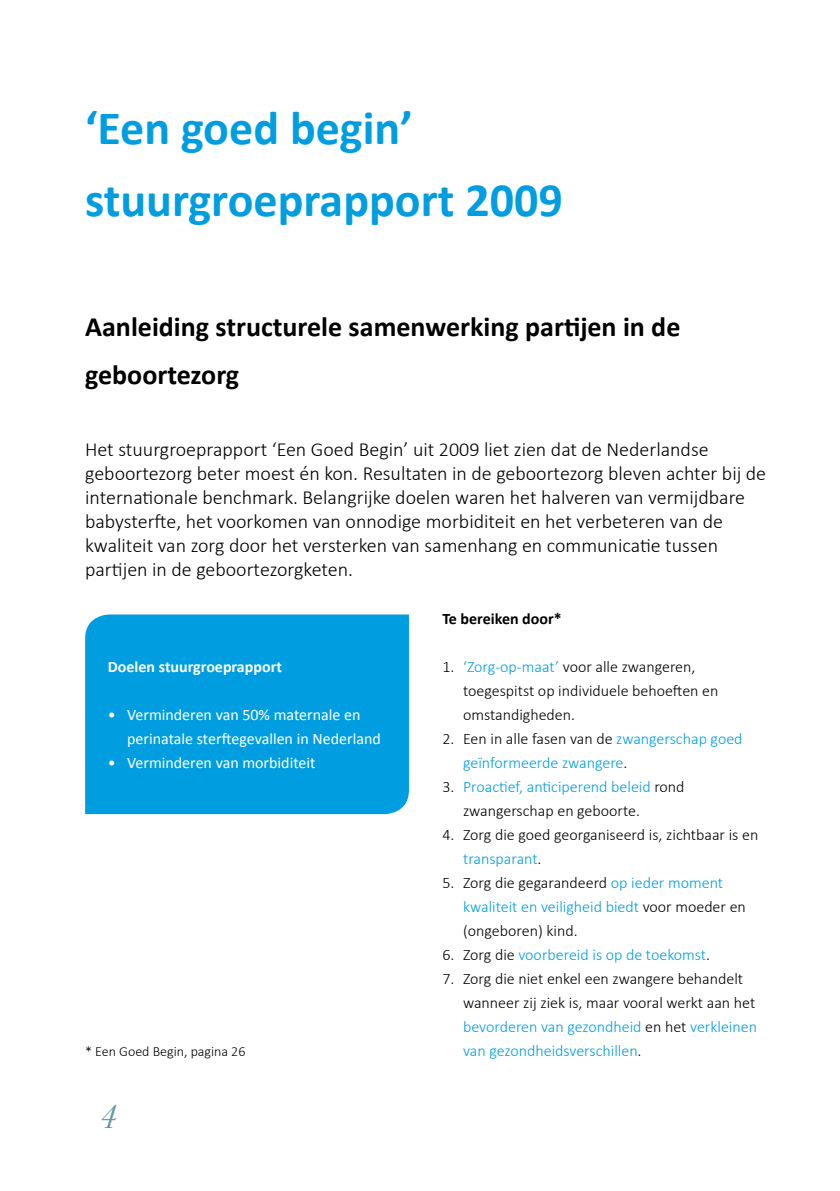
<style>
.page{position:relative;width:840px;height:1191px;background:#fff}
.page>*{position:absolute;margin:0;border:0;box-sizing:border-box;transform-origin:0 0}
.t1{font:700 48px/72px "Calibri";color:#009ee0}
.t2{font:italic 35.4px "Baskerville";color:#6498a7}
.t3{font:700 28px/48px "Calibri";color:#000}
.t4{font:300 20px/24px "Calibri";color:#000}
.t5{font:300 16px/24px "Calibri";color:#000}
.t6{font:300 16px/24px "Calibri";color:#009ee0}
.t7{font:16px/24px "Calibri";color:#fff}
.t8{font:700 16px "Calibri";color:#fff}
.t9{font:700 16px "Calibri";color:#000}
.t10{font:300 14px "Calibri";color:#000}
.s1{color:#009ee0}
.s2{color:#000}
</style>
<div class="page">
<div style="left:85px;top:614px;width:323px;height:200px;background:#009ee0"></div>
<h1 class="t1" style="left:85px;top:92px;width:479px">‘Een goed begin’ stuurgroeprapport 2009</h1>
<h3 class="t3" style="left:85px;top:303px;width:596px">Aanleiding structurele samenwerking partijen in de geboortezorg</h3>
<p class="t4" style="left:85px;top:436px;width:682px">Het stuurgroeprapport ‘Een Goed Begin’ uit 2009 liet zien dat de Nederlandse geboortezorg beter moest én kon. Resultaten in de geboortezorg bleven achter bij de internationale benchmark. Belangrijke doelen waren het halveren van vermijdbare babysterfte, het voorkomen van onnodige morbiditeit en het verbeteren van de kwaliteit van zorg door het versterken van samenhang en communicatie tussen partijen in de geboortezorgketen.</p>
<p class="t8" style="left:108px;top:656px;width:175px">Doelen stuurgroeprapport</p>
<p class="t7" style="left:127px;top:703px;width:255px;text-indent:-19px">• Verminderen van 50% maternale en perinatale sterftegevallen in Nederland</p>
<p class="t7" style="left:108px;top:751px;width:209px">• Verminderen van morbiditeit</p>
<p class="t10" style="left:85px;top:1043px;width:162px">* Een Goed Begin, pagina 26</p>
<h2 class="t2" style="left:99px;top:1093px;width:19px">4</h2>
<p class="t9" style="left:442px;top:608px;width:121px">Te bereiken door*</p>
<p class="t5" style="left:463px;top:654px;width:257px;text-indent:-21px">1. <span class="s1">‘Zorg-op-maat’</span> voor alle zwangeren, toegespitst op individuele behoeften en omstandigheden.</p>
<p class="t6" style="left:463px;top:726px;width:281px;text-indent:-21px"><span class="s2">2. Een in alle fasen van de</span> zwangerschap goed geïnformeerde zwangere<span class="s2">.</span></p>
<p class="t5" style="left:463px;top:774px;width:223px;text-indent:-21px">3. <span class="s1">Proactief, anticiperend beleid</span> rond zwangerschap en geboorte.</p>
<p class="t5" style="left:463px;top:822px;width:296px;text-indent:-21px">4. Zorg die goed georganiseerd is, zichtbaar is en <span class="s1">transparant</span>.</p>
<p class="t5" style="left:463px;top:870px;width:284px;text-indent:-21px">5. Zorg die gegarandeerd <span class="s1">op ieder moment kwaliteit en veiligheid biedt</span> voor moeder en (ongeboren) kind.</p>
<p class="t6" style="left:442px;top:942px;width:269px"><span class="s2">6. Zorg die</span> voorbereid is op de toekomst<span class="s2">.</span></p>
<p class="t5" style="left:463px;top:966px;width:295px;text-indent:-21px">7. Zorg die niet enkel een zwangere behandelt wanneer zij ziek is, maar vooral werkt aan het <span class="s1">bevorderen van gezondheid</span> en het <span class="s1">verkleinen van gezondheidsverschillen</span>.</p>
</div>
